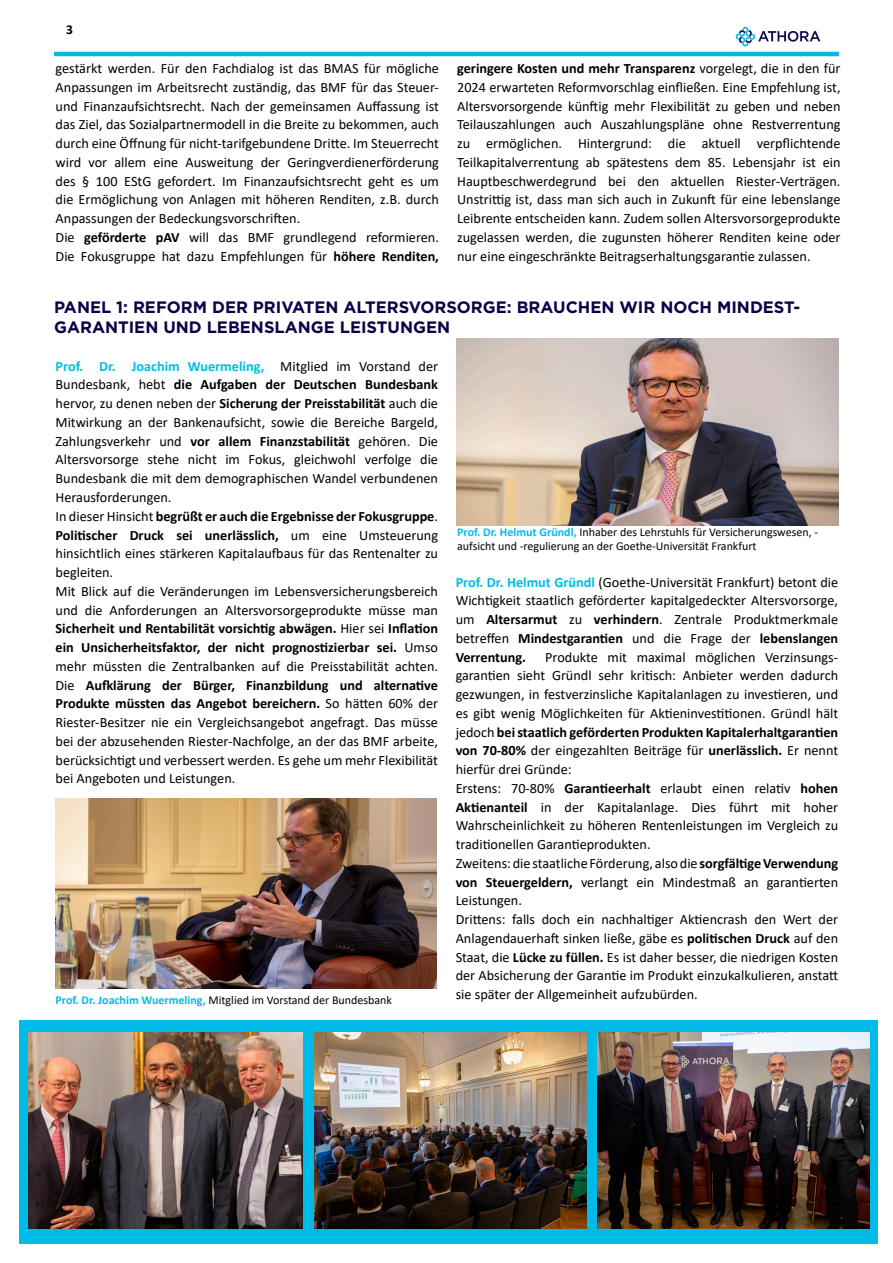
<style>
.page{position:relative;width:893px;height:1263px;background:#fff}
.page>*{position:absolute;margin:0;border:0;box-sizing:border-box;transform-origin:0 0}
.t1{font:700 16.5px/19.8px "Gotham";color:#0e0048}
.t2{font:14.25px/18.8px "Calibri";color:#000;text-align:justify}
.t3{font:700 13.5px "Calibri";color:#000}
.t4{font:12px/13.5px "Calibri";color:#000}
.s1{font-weight:700}
.s2{font-weight:700;color:#00bbe7}
</style>
<div class="page">
<img style="left:725px;top:26px;width:105px;height:31px">
<hr style="left:54px;top:52px;width:785px;height:4px;background:#00bbe7">
<div style="left:19px;top:1020px;width:859px;height:224px;background:#00bbe7"></div>
<img style="left:314px;top:1032px;width:272px;height:197px">
<img style="left:28px;top:1032px;width:275px;height:197px">
<img style="left:55px;top:798px;width:381px;height:191px">
<img style="left:598px;top:1032px;width:272px;height:197px">
<img style="left:457px;top:338px;width:382px;height:188px">
<p class="t3" style="left:66px;top:20px;width:8px">3</p>
<p class="t2" style="left:56px;top:59px;width:385px">gestärkt werden. Für den Fachdialog ist das BMAS für mögliche Anpassungen im Arbeitsrecht zuständig, das BMF für das Steuer&shy;und Finanzaufsichtsrecht. Nach der gemeinsamen Auffassung ist das Ziel, das Sozialpartnermodell in die Breite zu bekommen, auch durch eine Öffnung für nicht-tarifgebundene Dritte. Im Steuerrecht wird vor allem eine Ausweitung der Geringverdienerförderung des § 100 EStG gefordert. Im Finanzaufsichtsrecht geht es um die Ermöglichung von Anlagen mit höheren Renditen, z.B. durch Anpassungen der Bedeckungsvorschriften.</p>
<p class="t2" style="left:56px;top:227px;width:385px">Die <span class="s1">geförderte pAV</span> will das BMF grundlegend reformieren.<br>Die Fokusgruppe hat dazu Empfehlungen für <span class="s1">höhere Renditen,</span></p>
<p class="t2" style="left:457px;top:59px;width:385px"><span class="s1">geringere Kosten und mehr Transparenz</span> vorgelegt, die in den für 2024 erwarteten Reformvorschlag einfließen. Eine Empfehlung ist, Altersvorsorgende künftig mehr Flexibilität zu geben und neben Teilauszahlungen auch Auszahlungspläne ohne Restverrentung zu ermöglichen. Hintergrund: die aktuell verpflichtende Teilkapitalverrentung ab spätestens dem 85. Lebensjahr ist ein Hauptbeschwerdegrund bei den aktuellen Riester-Verträgen.<br>Unstrittig ist, dass man sich auch in Zukunft für eine lebenslange Leibrente entscheiden kann. Zudem sollen Altersvorsorgeprodukte zugelassen werden, die zugunsten höherer Renditen keine oder nur eine eingeschränkte Beitragserhaltungsgarantie zulassen.</p>
<p class="t1" style="left:54px;top:298px;width:748px">PANEL 1: REFORM DER PRIVATEN ALTERSVORSORGE: BRAUCHEN WIR NOCH MINDEST-<br>GARANTIEN UND LEBENSLANGE LEISTUNGEN</p>
<p class="t2" style="left:56px;top:356px;width:384px"><span class="s2">Prof. Dr. Joachim Wuermeling,</span> Mitglied im Vorstand der Bundesbank, hebt <span class="s1">die Aufgaben der Deutschen Bundesbank </span>hervor, zu denen neben der <span class="s1">Sicherung der Preisstabilität</span> auch die Mitwirkung an der Bankenaufsicht, sowie die Bereiche Bargeld, Zahlungsverkehr und <span class="s1">vor allem Finanzstabilität</span> gehören. Die Altersvorsorge stehe nicht im Fokus, gleichwohl verfolge die Bundesbank die mit dem demographischen Wandel verbundenen Herausforderungen.</p>
<p class="t2" style="left:56px;top:506px;width:384px">In dieser Hinsicht <span class="s1">begrüßt er auch die Ergebnisse der Fokusgruppe</span>.<br><span class="s1">Politischer Druck sei unerlässlich,</span> um eine Umsteuerung hinsichtlich eines stärkeren Kapitalaufbaus für das Rentenalter zu begleiten.</p>
<p class="t2" style="left:56px;top:581px;width:384px">Mit Blick auf die Veränderungen im Lebensversicherungsbereich und die Anforderungen an Altersvorsorgeprodukte müsse man <span class="s1">Sicherheit und Rentabilität vorsichtig abwägen.</span> Hier sei <span class="s1">Inflation ein Unsicherheitsfaktor, der nicht prognostizierbar sei.</span> Umso mehr müssten die Zentralbanken auf die Preisstabilität achten.</p>
<p class="t2" style="left:56px;top:675px;width:384px">Die <span class="s1">Aufklärung der Bürger, Finanzbildung und alternative Produkte müssten das Angebot bereichern.</span> So hätten 60% der Riester-Besitzer nie ein Vergleichsangebot angefragt. Das müsse bei der abzusehenden Riester-Nachfolge, an der das BMF arbeite, berücksichtigt und verbessert werden. Es gehe um mehr Flexibilität bei Angeboten und Leistungen.</p>
<p class="t4" style="left:56px;top:993px;width:338px"><span class="s2">Prof. Dr. Joachim Wuermeling,</span> Mitglied im Vorstand der Bundesbank</p>
<p class="t4" style="left:457px;top:525px;width:362px"><span class="s2">Prof. Dr. Helmut Gründl,</span> Inhaber des Lehrstuhls für Versicherungswesen, - aufsicht und -regulierung an der Goethe-Universität Frankfurt</p>
<p class="t2" style="left:456px;top:572px;width:384px"><span class="s2">Prof. Dr. Helmut Gründl</span> (Goethe-Universität Frankfurt) betont die Wichtigkeit staatlich geförderter kapitalgedeckter Altersvorsorge, um <span class="s1">Altersarmut</span> zu <span class="s1">verhindern</span>. Zentrale Produktmerkmale betreffen <span class="s1">Mindestgarantien</span> und die Frage der <span class="s1">lebenslangen Verrentung.</span></p>
<p class="t2" style="left:456px;top:647px;width:384px;text-indent:90px">Produkte mit maximal möglichen Verzinsungs&shy;garantien sieht Gründl sehr kritisch: Anbieter werden dadurch gezwungen, in festverzinsliche Kapitalanlagen zu investieren, und es gibt wenig Möglichkeiten für Aktieninvestitionen. Gründl hält jedoch <span class="s1">bei staatlich geförderten Produkten Kapitalerhaltgarantien von 70-80%</span> der eingezahlten Beiträge für <span class="s1">unerlässlich.</span> Er nennt hierfür drei Gründe:</p>
<p class="t2" style="left:456px;top:778px;width:384px">Erstens: 70-80% <span class="s1">Garantieerhalt</span> erlaubt einen relativ <span class="s1">hohen Aktienanteil</span> in der Kapitalanlage. Dies führt mit hoher Wahrscheinlichkeit zu höheren Rentenleistungen im Vergleich zu traditionellen Garantieprodukten.</p>
<p class="t2" style="left:456px;top:853px;width:384px">Zweitens: die staatliche Förderung, also die <span class="s1">sorgfältige Verwendung von Steuergeldern,</span> verlangt ein Mindestmaß an garantierten Leistungen.</p>
<p class="t2" style="left:456px;top:910px;width:384px">Drittens: falls doch ein nachhaltiger Aktiencrash den Wert der Anlagendauerhaft sinken ließe, gäbe es <span class="s1">politischen Druck</span> auf den Staat, die <span class="s1">Lücke zu füllen.</span> Es ist daher besser, die niedrigen Kosten der Absicherung der Garantie im Produkt einzukalkulieren, anstatt sie später der Allgemeinheit aufzubürden.</p>
</div>
